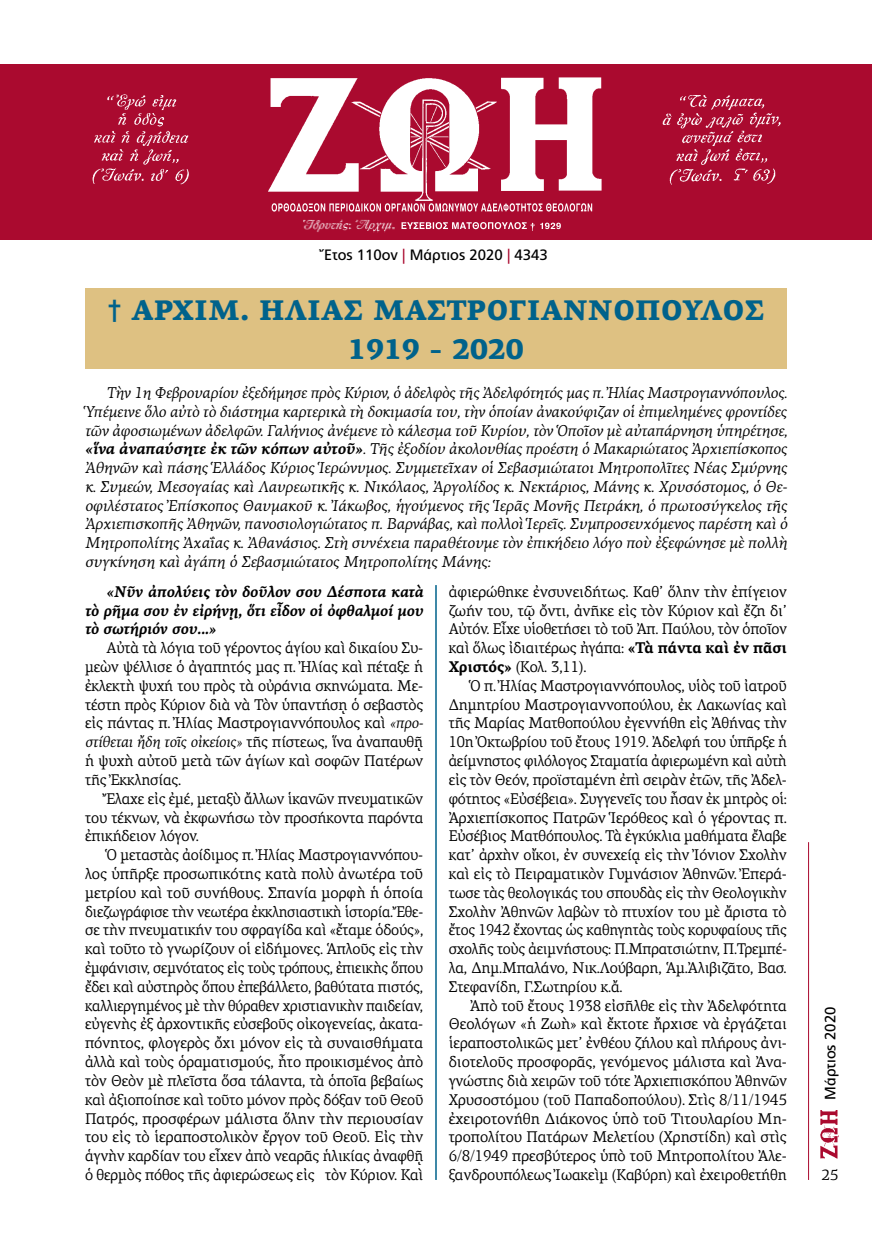
<style>
.page{position:relative;width:872px;height:1234px;background:#fff}
.page>*{position:absolute;margin:0;border:0;box-sizing:border-box;transform-origin:0 0}
.t1{font:900 28.5px/39px "PF Agora Serif Pro";color:#00628b;text-align:center}
.t2{font:italic 15.75px/18.8px "PF Agora Serif Pro";color:#000;text-align:justify}
.t3{font:15.6px/18.8px "PF Agora Serif Pro";letter-spacing:-.01em;color:#000;text-align:justify;scale:.94 1}
.t4{font:15.6px/18.8px "PF Agora Serif Pro";letter-spacing:-.01em;color:#000;text-align:justify;scale:.96 1}
.t5{font:15.6px/18.8px "PF Agora Serif Pro";letter-spacing:-.01em;color:#000;text-align:justify;scale:.95 1}
.t6{font:15.6px/18.8px "PF Agora Serif Pro";letter-spacing:-.01em;color:#000;text-align:justify}
.t7{font:italic 700 15.6px/18.8px "PF Agora Serif Pro";letter-spacing:-.01em;color:#000;text-align:justify;scale:.96 1}
.t8{font:15px "PF Catalog Poly";color:#000}
.t9{font:15px "PF Agora Serif Pro";color:#000}
.s1{color:#aa0a2f}
.s2{font-weight:700}
.s3{font-style:italic}
</style>
<div class="page">
<hr style="left:808px;top:842px;width:1px;height:337px;background:#aa0a2f">
<img style="left:820px;top:1110px;width:19px;height:48px">
<div style="left:0;top:64px;width:872px;height:176px;background:#aa0a2f"></div>
<img style="left:268px;top:78px;width:334px;height:123px">
<img style="left:662px;top:95px;width:118px;height:89px">
<img style="left:92px;top:95px;width:97px;height:89px">
<svg style="left:271px;top:203px;width:321px;height:8px"></svg>
<img style="left:303px;top:219px;width:92px;height:14px">
<svg style="left:401px;top:222px;width:160px;height:9px"></svg>
<div style="left:85px;top:288px;width:702px;height:81px;background:#dec182"></div>
<hr style="left:435px;top:585px;width:2px;height:594px;background:#00628b">
<p class="t8" style="left:324px;top:246px;width:225px">Ἔτος 110ον <span class="s1">|</span> Μάρτιος 2020 <span class="s1">|</span> 4343</p>
<h1 class="t1" style="left:107px;top:292px;width:659px">† ΑΡΧΙΜ. ΗΛΙΑΣ ΜΑΣΤΡΟΓΙΑΝΝΟΠΟΥΛΟΣ<br>1919 - 2020</h1>
<p class="t2" style="left:85px;top:383px;width:704px;text-indent:21px">Τὴν 1η Φεβρουαρίου ἐξεδήμησε πρὸς Κύριον, ὁ ἀδελφὸς τῆς Ἀδελφότητός μας π. Ἠλίας Μαστρογιαννόπουλος.<br>Ὑπέμεινε ὅλο αὐτὸ τὸ διάστημα καρτερικὰ τὴ δοκιμασία του, τὴν ὁποίαν ἀνακούφιζαν οἱ ἐπιμελημένες φροντίδες τῶν ἀφοσιωμένων ἀδελφῶν. Γαλήνιος ἀνέμενε τὸ κάλεσμα τοῦ Κυρίου, τὸν Ὁποῖον μὲ αὐταπάρνηση ὑπηρέτησε, <span class="s2">«ἵνα ἀναπαύσητε ἐκ τῶν κόπων αὐτοῦ»</span>. Τῆς ἐξοδίου ἀκολουθίας προέστη ὁ Μακαριώτατος Ἀρχιεπίσκοπος Ἀθηνῶν καὶ πάσης Ἑλλάδος Κύριος Ἱερώνυμος. Συμμετεῖχαν οἱ Σεβασμιώτατοι Μητροπολῖτες Νέας Σμύρνης κ. Συμεών, Μεσογαίας καὶ Λαυρεωτικῆς κ. Νικόλαος, Ἀργολίδος κ. Νεκτάριος, Μάνης κ. Χρυσόστομος, ὁ Θε&shy;οφιλέστατος Ἐπίσκοπος Θαυμακοῦ κ. Ἰάκωβος, ἡγούμενος τῆς Ἱερᾶς Μονῆς Πετράκη, ὁ πρωτοσύγκελος τῆς Ἀρχιεπισκοπῆς Ἀθηνῶν, πανοσιολογιώτατος π. Βαρνάβας, καὶ πολλοὶ Ἱερεῖς. Συμπροσευχόμενος παρέστη καὶ ὁ Μητροπολίτης Ἀχαΐας κ. Ἀθανάσιος. Στὴ συνέχεια παραθέτουμε τὸν ἐπικήδειο λόγο ποὺ ἐξεφώνησε μὲ πολλὴ συγκίνηση καὶ ἀγάπη ὁ Σεβασμιώτατος Μητροπολίτης Μάνης:</p>
<p class="t7" style="left:85px;top:582px;width:354px;text-indent:21px">«Νῦν ἀπολύεις τὸν δοῦλον σου Δέσποτα κατὰ τὸ ρῆμα σου ἐν εἰρήνῃ, ὅτι εἶδον οἱ ὀφθαλμοί μου τὸ σωτήριόν σου...»</p>
<p class="t5" style="left:85px;top:638px;width:357px;text-indent:21px">Αὐτὰ τὰ λόγια τοῦ γέροντος ἁγίου καὶ δικαίου Συ&shy;μεὼν ψέλλισε ὁ ἀγαπητός μας π. Ἠλίας καὶ πέταξε ἡ ἐκλεκτὴ ψυχή του πρὸς τὰ οὐράνια σκηνώματα. Με&shy;τέστη πρὸς Κύριον διὰ νὰ Τὸν ὑπαντήσῃ ὁ σεβαστὸς εἰς πάντας π. Ἠλίας Μαστρογιαννόπουλος καὶ <span class="s3">«προ&shy;στίθεται ἤδη τοῖς οἰκείοις»</span> τῆς πίστεως, ἵνα ἀναπαυθῇ ἡ ψυχὴ αὐτοῦ μετὰ τῶν ἁγίων καὶ σοφῶν Πατέρων τῆς Ἐκκλησίας.</p>
<p class="t5" style="left:85px;top:788px;width:357px;text-indent:21px">Ἔλαχε εἰς ἐμέ, μεταξὺ ἄλλων ἱκανῶν πνευματικῶν του τέκνων, νὰ ἐκφωνήσω τὸν προσήκοντα παρόντα ἐπικήδειον λόγον.</p>
<p class="t3" style="left:85px;top:845px;width:361px;text-indent:21px">Ὁ μεταστὰς ἀοίδιμος π. Ἠλίας Μαστρογιαννόπου&shy;λος ὑπῆρξε προσωπικότης κατὰ πολὺ ἀνωτέρα τοῦ μετρίου καὶ τοῦ συνήθους. Σπανία μορφὴ ἡ ὁποία διεζωγράφισε τὴν νεωτέρα ἐκκλησιαστικὴ ἱστορία. Ἔθε&shy;σε τὴν πνευματικήν του σφραγίδα καὶ «ἔταμε ὁδούς», καὶ τοῦτο τὸ γνωρίζουν οἱ εἰδήμονες. Ἁπλοῦς εἰς τὴν ἐμφάνισιν, σεμνότατος εἰς τοὺς τρόπους, ἐπιεικὴς ὅπου ἔδει καὶ αὐστηρὸς ὅπου ἐπεβάλλετο, βαθύτατα πιστός, καλλιεργημένος μὲ τὴν θύραθεν χριστιανικὴν παιδείαν, εὐγενὴς ἐξ ἀρχοντικῆς εὐσεβοῦς οἰκογενείας, ἀκατα&shy;πόνητος, φλογερὸς ὄχι μόνον εἰς τὰ συναισθήματα ἀλλὰ καὶ τοὺς ὁραματισμούς, ἦτο προικισμένος ἀπὸ τὸν Θεὸν μὲ πλεῖστα ὅσα τάλαντα, τὰ ὁποῖα βεβαίως καὶ ἀξιοποίησε καὶ τοῦτο μόνον πρὸς δόξαν τοῦ Θεοῦ Πατρός, προσφέρων μάλιστα ὅλην τὴν περιουσίαν του εἰς τὸ ἱεραποστολικὸν ἔργον τοῦ Θεοῦ. Εἰς τὴν ἁγνὴν καρδίαν του εἶχεν ἀπὸ νεαρᾶς ἡλικίας ἀναφθῇ ὁ θερμὸς πόθος τῆς ἀφιερώσεως εἰς τὸν Κύριον. Καὶ</p>
<p class="t6" style="left:449px;top:582px;width:340px">ἀφιερώθηκε ἐνσυνειδήτως. Καθ’ ὅλην τὴν ἐπίγειον ζωήν του, τῷ ὄντι, ἀνῆκε εἰς τὸν Κύριον καὶ ἔζη δι’ Αὐτόν. Εἶχε υἱοθετήσει τὸ τοῦ Ἀπ. Παύλου, τὸν ὁποῖον καὶ ὅλως ἰδιαιτέρως ἠγάπα: <span class="s2">«Τὰ πάντα καὶ ἐν πᾶσι Χριστός»</span> (Κολ. 3,11).</p>
<p class="t3" style="left:449px;top:676px;width:361px;text-indent:21px">Ὁ π. Ἠλίας Μαστρογιαννόπουλος, υἱὸς τοῦ ἰατροῦ Δημητρίου Μαστρογιαννοπούλου, ἐκ Λακωνίας καὶ τῆς Μαρίας Ματθοπούλου ἐγεννήθη εἰς Ἀθήνας τὴν 10η Ὀκτωβρίου τοῦ ἔτους 1919. Ἀδελφή του ὑπῆρξε ἡ ἀείμνηστος φιλόλογος Σταματία ἀφιερωμένη καὶ αὐτὴ εἰς τὸν Θεόν, προϊσταμένη ἐπὶ σειρὰν ἐτῶν, τῆς Ἀδελ&shy;φότητος «Εὐσέβεια». Συγγενεῖς του ἦσαν ἐκ μητρὸς οἱ:<br>Ἀρχιεπίσκοπος Πατρῶν Ἱερόθεος καὶ ὁ γέροντας π.<br>Εὐσέβιος Ματθόπουλος. Τὰ ἐγκύκλια μαθήματα ἔλαβε κατ’ ἀρχὴν οἴκοι, ἐν συνεχείᾳ εἰς τὴν Ἰόνιον Σχολὴν καὶ εἰς τὸ Πειραματικὸν Γυμνάσιον Ἀθηνῶν. Ἐπερά&shy;τωσε τὰς θεολογικάς του σπουδὰς εἰς τὴν Θεολογικὴν Σχολὴν Ἀθηνῶν λαβὼν τὸ πτυχίον του μὲ ἄριστα τὸ ἔτος 1942 ἔχοντας ὡς καθηγητὰς τοὺς κορυφαίους τῆς σχολῆς τοὺς ἀειμνήστους: Π.Μπρατσιώτην, Π.Τρεμπέ&shy;λα, Δημ.Μπαλάνο, Νικ.Λούβαρη, Ἁμ.Ἀλιβιζᾶτο, Βασ.<br>Στεφανίδη, Γ.Σωτηρίου κ.ἄ.</p>
<p class="t4" style="left:449px;top:995px;width:354px;text-indent:21px">Ἀπὸ τοῦ ἔτους 1938 εἰσῆλθε εἰς τὴν Ἀδελφότητα Θεολόγων «ἡ Ζωὴ» καὶ ἔκτοτε ἤρχισε νὰ ἐργάζεται ἱεραποστολικῶς μετ’ ἐνθέου ζήλου καὶ πλήρους ἀνι&shy;διοτελοῦς προσφορᾶς, γενόμενος μάλιστα καὶ Ἀνα&shy;γνώστης διὰ χειρῶν τοῦ τότε Ἀρχιεπισκόπου Ἀθηνῶν Χρυσοστόμου (τοῦ Παπαδοπούλου). Στὶς 8/11/1945 ἐχειροτονήθη Διάκονος ὑπὸ τοῦ Τιτουλαρίου Μη&shy;τροπολίτου Πατάρων Μελετίου (Χρηστίδη) καὶ στὶς 6/8/1949 πρεσβύτερος ὑπὸ τοῦ Μητροπολίτου Ἀλε&shy;ξανδρουπόλεως Ἰωακεὶμ (Καβύρη) καὶ ἐχειροθετήθη</p>
<p class="t8" style="left:821px;top:1099px;width:95px;rotate:-90deg">Μάρτιος 2020</p>
<p class="t9" style="left:821px;top:1165px;width:18px">25</p>
</div>
